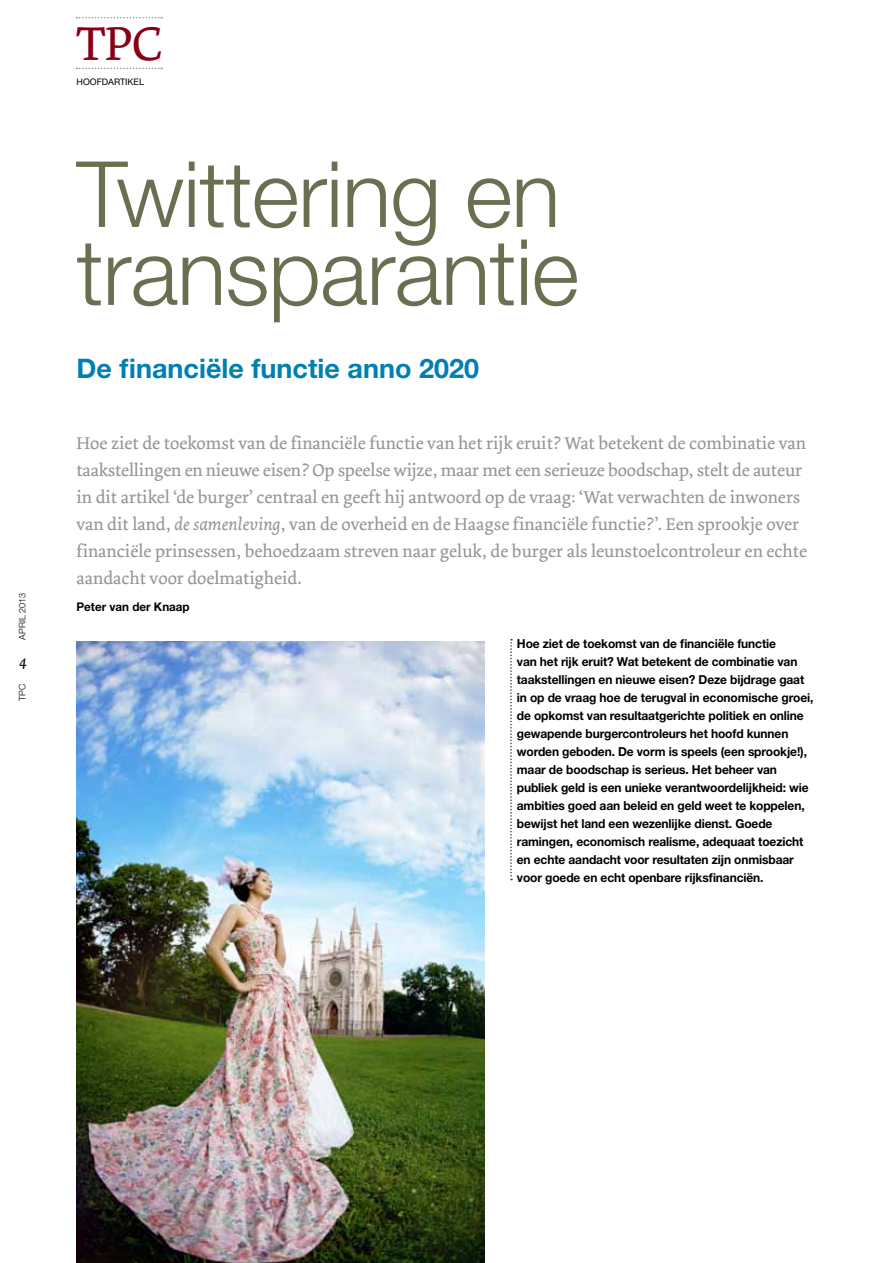
<style>
.page{position:relative;width:893px;height:1263px;background:#fff}
.page>*{position:absolute;margin:0;border:0;box-sizing:border-box;transform-origin:0 0}
.t1{font:300 91.5px/78px "Helvetica Neue LT Std";letter-spacing:-.01em;color:#697052}
.t2{font:49.8px "Dolly Small Caps";color:#890016}
.t3{font:700 27px "Helvetica Neue LT Std";color:#0080b2}
.t4{font:18px/27px "Dolly";color:#939598}
.t5{font:italic 16.5px "Dolly";color:#000}
.t6{font:700 12.3px/18px "Helvetica Neue LT Std";letter-spacing:-.01em;color:#000}
.t7{font:700 12px "Helvetica Neue LT Std";color:#000}
.t8{font:9px "Helvetica Neue LT Std";color:#000}
.t9{font:300 9px "Helvetica Neue LT Std";color:#000}
.s1{font-style:italic}
</style>
<div class="page">
<svg style="left:77px;top:17px;width:85px;height:2px"></svg>
<svg style="left:77px;top:68px;width:85px;height:1px"></svg>
<svg style="left:510px;top:639px;width:2px;height:241px"></svg>
<img style="left:77px;top:642px;width:407px;height:621px">
<p class="t9" style="left:17px;top:640px;width:48px;rotate:-90deg">APRIL 2013</p>
<h3 class="t5" style="left:19px;top:651px;width:10px">4</h3>
<p class="t9" style="left:17px;top:701px;width:19px;rotate:-90deg">TPC</p>
<h2 class="t2" style="left:77px;top:14px;width:87px">TPC</h2>
<p class="t8" style="left:77px;top:76px;width:69px">HOOFDARTIKEL</p>
<h1 class="t1" style="left:77px;top:153px;width:504px">Twittering en transparantie</h1>
<h3 class="t3" style="left:77px;top:352px;width:404px">De financiële functie anno 2020</h3>
<p class="t4" style="left:77px;top:430px;width:732px">Hoe ziet de toekomst van de financiële functie van het rijk eruit? Wat betekent de combinatie van taakstellingen en nieuwe eisen? Op speelse wijze, maar met een serieuze boodschap, stelt de auteur in dit artikel ‘de burger’ centraal en geeft hij antwoord op de vraag: ‘Wat verwachten de inwoners van dit land, <span class="s1">de samenleving</span>, van de overheid en de Haagse financiële functie?’. Een sprookje over financiële prinsessen, behoedzaam streven naar geluk, de burger als leunstoelcontroleur en echte aandacht voor doelmatigheid.</p>
<p class="t7" style="left:77px;top:600px;width:115px">Peter van der Knaap</p>
<p class="t6" style="left:517px;top:634px;width:298px">Hoe ziet de toekomst van de financiële functie<br>van het rijk eruit? Wat betekent de combinatie van taakstellingen en nieuwe eisen? Deze bijdrage gaat in op de vraag hoe de terugval in economische groei, de opkomst van resultaatgerichte politiek en online gewapende burgercontroleurs het hoofd kunnen worden geboden. De vorm is speels (een sprookje!), maar de boodschap is serieus. Het beheer van publiek geld is een unieke verantwoordelijkheid: wie ambities goed aan beleid en geld weet te koppelen, bewijst het land een wezenlijke dienst. Goede ramingen, economisch realisme, adequaat toezicht en echte aandacht voor resultaten zijn onmisbaar voor goede en echt openbare rijksfinanciën.</p>
</div>
